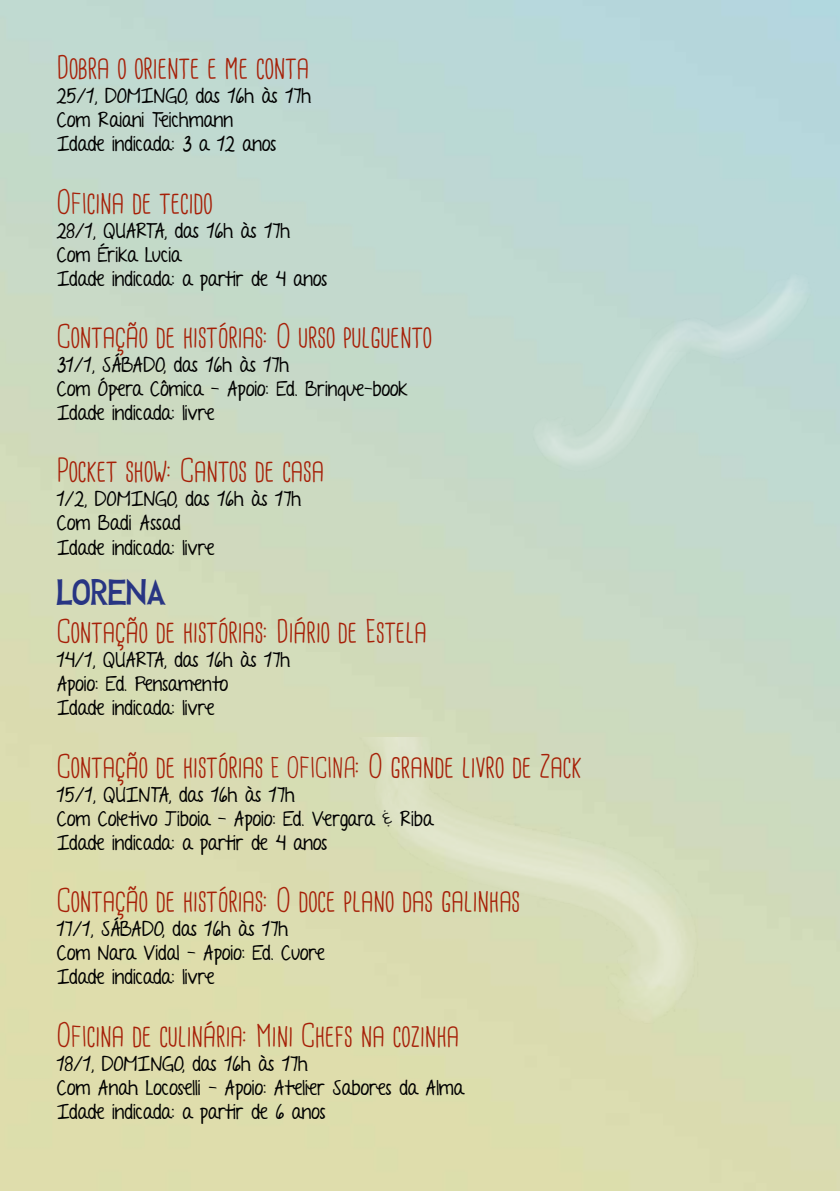
<style>
.page{position:relative;width:840px;height:1191px;background:#fff}
.page>*{position:absolute;margin:0;border:0;box-sizing:border-box;transform-origin:0 0}
.t1{font:32px "Cardenio Modern";color:#a61f07}
.t2{font:22px "DJBPLAYMISTYFORME";color:#283583}
.t3{font:20px/24px "A Year Without Rain";color:#000}
.s1{font-size:28px}
</style>
<div class="page">
<h1 class="t1" style="left:57px;top:51px;width:254px">Dobra o oriente e me conta</h1>
<p class="t3" style="left:57px;top:84px;width:256px">25/1, DOMINGO, das 16h às 17h<br>Com Raiani Teichmann<br>Idade indicada: 3 a 12 anos</p>
<h1 class="t1" style="left:57px;top:185px;width:157px">O<span class="s1">FI</span>cina de tecido</h1>
<p class="t3" style="left:57px;top:218px;width:272px">28/1, QUARTA, das 16h às 17h<br>Com Érika Lucia<br>Idade indicada: a partir de 4 anos</p>
<h1 class="t1" style="left:57px;top:320px;width:376px">Contação de histórias: O urso pulguento</h1>
<p class="t3" style="left:57px;top:353px;width:352px">31/1, SÁBADO, das 16h às 17h<br>Com Ópera Cômica - Apoio: Ed. Brinque-book<br>Idade indicada: livre</p>
<h1 class="t1" style="left:57px;top:454px;width:269px">Pocket show: Cantos de casa</h1>
<p class="t3" style="left:57px;top:487px;width:246px">1/2, DOMINGO, das 16h às 17h<br>Com Badi Assad<br>Idade indicada: livre</p>
<p class="t2" style="left:57px;top:584px;width:111px">LORENA</p>
<h1 class="t1" style="left:57px;top:615px;width:371px">Contação de histórias: Diário de Estela</h1>
<p class="t3" style="left:57px;top:648px;width:235px">14/1, QUARTA, das 16h às 17h<br>Apoio: Ed. Pensamento<br>Idade indicada: livre</p>
<h1 class="t1" style="left:57px;top:749px;width:526px">Contação de histórias <span class="s1">E OFICINA</span>: O grande livro de Zack</h1>
<p class="t3" style="left:57px;top:782px;width:377px">15/1, QUINTA, das 16h às 17h<br>Com Coletivo J iboia - Apoio: Ed. Vergara &amp; Riba<br>Idade indicada: a partir de 4 anos</p>
<h1 class="t1" style="left:57px;top:884px;width:464px">Contação de histórias: O doce plano das galinhas</h1>
<p class="t3" style="left:57px;top:917px;width:269px">17/1, SÁBADO, das 16h às 17h<br>Com Nara Vidal - Apoio: Ed. Cuore<br>Idade indicada: livre</p>
<h1 class="t1" style="left:57px;top:1018px;width:403px">O<span class="s1">FI</span>cina de culinária: Mini Chefs na cozinha</h1>
<p class="t3" style="left:57px;top:1051px;width:408px">18/1, DOMINGO, das 16h às 17h<br>Com Anah Locoselli - Apoio: Atelier Sabores da Alma<br>Idade indicada: a partir de 6 anos</p>
</div>
